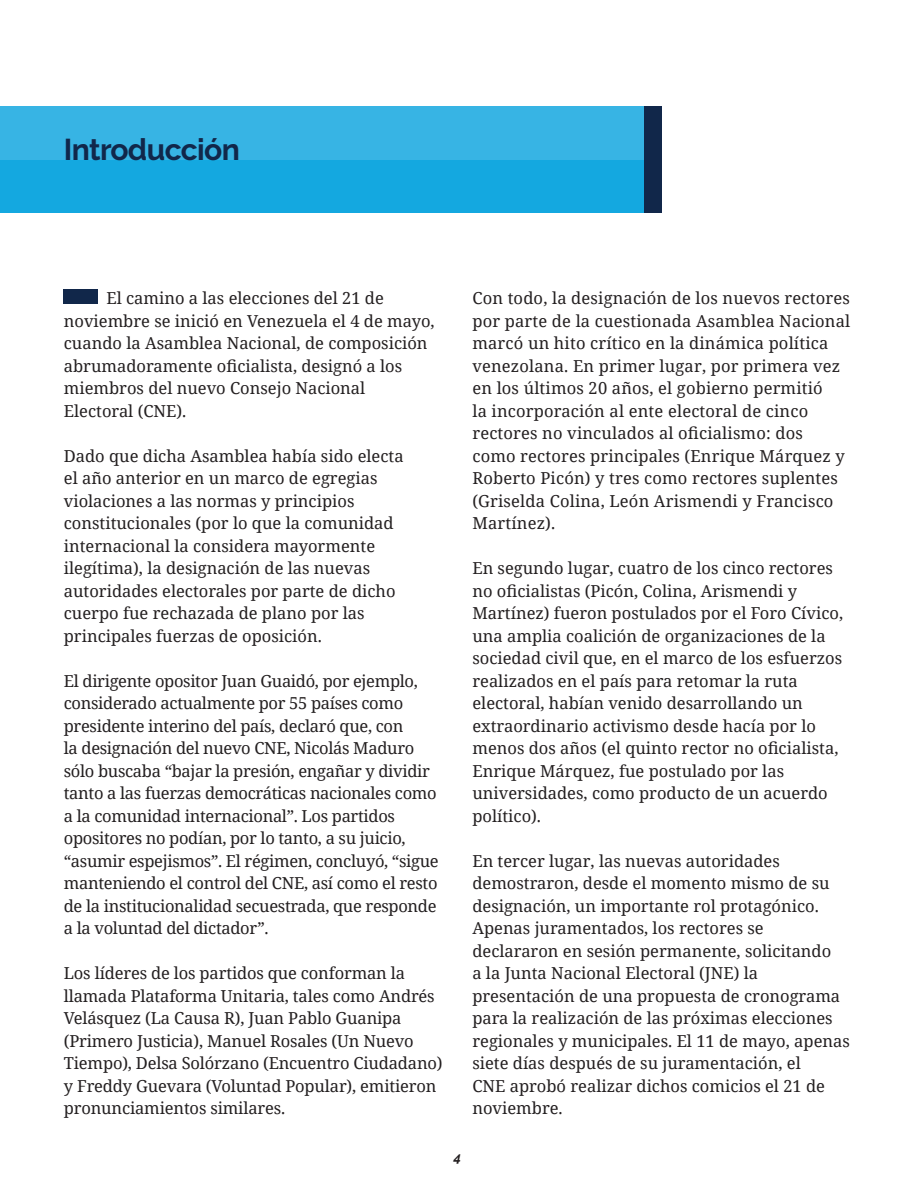
<style>
.page{position:relative;width:915px;height:1191px;background:#fff}
.page>*{position:absolute;margin:0;border:0;box-sizing:border-box;transform-origin:0 0}
.t1{font:700 30px "Raleway";letter-spacing:-.02em;color:#11274a}
.t2{font:16.5px/22.5px "Noto Serif";color:#231f20}
.t3{font:16.5px/22.5px "Noto Serif";letter-spacing:-.02em;color:#231f20}
.t4{font:italic 700 13.5px "Raleway";color:#231f20}
</style>
<div class="page">
<div style="left:64px;top:289px;width:34px;height:15px;background:#11274a"></div>
<div style="left:0;top:106px;width:644px;height:107px;background:#14a8e0"></div>
<div style="left:0;top:106px;width:644px;height:53px;background:#37b4e4"></div>
<div style="left:644px;top:106px;width:17px;height:107px;background:#11274a"></div>
<p class="t1" style="left:64px;top:132px;width:178px">Introducción</p>
<p class="t2" style="left:64px;top:286px;width:372px;text-indent:43px">El camino a las elecciones del 21 de noviembre se inició en Venezuela el 4 de mayo, cuando la Asamblea Nacional, de composición abrumadoramente oficialista, designó a los miembros del nuevo Consejo Nacional Electoral (CNE).</p>
<p class="t2" style="left:64px;top:444px;width:341px">Dado que dicha Asamblea había sido electa el año anterior en un marco de egregias violaciones a las normas y principios constitucionales (por lo que la comunidad internacional la considera mayormente ilegítima), la designación de las nuevas autoridades electorales por parte de dicho cuerpo fue rechazada de plano por las principales fuerzas de oposición.</p>
<p class="t3" style="left:64px;top:669px;width:376px">El dirigente opositor Juan Guaidó, por ejemplo, considerado actualmente por 55 países como presidente interino del país, declaró que, con<br>la designación del nuevo CNE, Nicolás Maduro sólo buscaba “bajar la presión, engañar y dividir tanto a las fuerzas democráticas nacionales como a la comunidad internacional”. Los partidos opositores no podían, por lo tanto, a su juicio, “asumir espejismos”. El régimen, concluyó, “sigue manteniendo el control del CNE, así como el resto de la institucionalidad secuestrada, que responde a la voluntad del dictador”.</p>
<p class="t2" style="left:64px;top:961px;width:380px">Los líderes de los partidos que conforman la llamada Plataforma Unitaria, tales como Andrés Velásquez (La Causa R), Juan Pablo Guanipa (Primero Justicia), Manuel Rosales (Un Nuevo Tiempo), Delsa Solórzano (Encuentro Ciudadano) y Freddy Guevara (Voluntad Popular), emitieron pronunciamientos similares.</p>
<p class="t2" style="left:472px;top:286px;width:379px">Con todo, la designación de los nuevos rectores por parte de la cuestionada Asamblea Nacional marcó un hito crítico en la dinámica política venezolana. En primer lugar, por primera vez en los últimos 20 años, el gobierno permitió<br>la incorporación al ente electoral de cinco rectores no vinculados al oficialismo: dos<br>como rectores principales (Enrique Márquez y Roberto Picón) y tres como rectores suplentes (Griselda Colina, León Arismendi y Francisco Martínez).</p>
<p class="t2" style="left:472px;top:556px;width:372px">En segundo lugar, cuatro de los cinco rectores no oficialistas (Picón, Colina, Arismendi y Martínez) fueron postulados por el Foro Cívico, una amplia coalición de organizaciones de la sociedad civil que, en el marco de los esfuerzos realizados en el país para retomar la ruta electoral, habían venido desarrollando un extraordinario activismo desde hacía por lo menos dos años (el quinto rector no oficialista, Enrique Márquez, fue postulado por las universidades, como producto de un acuerdo político).</p>
<p class="t2" style="left:472px;top:849px;width:379px">En tercer lugar, las nuevas autoridades demostraron, desde el momento mismo de su designación, un importante rol protagónico.<br>Apenas juramentados, los rectores se declararon en sesión permanente, solicitando<br>a la Junta Nacional Electoral (JNE) la presentación de una propuesta de cronograma para la realización de las próximas elecciones regionales y municipales. El 11 de mayo, apenas siete días después de su juramentación, el<br>CNE aprobó realizar dichos comicios el 21 de noviembre.</p>
<p class="t4" style="left:453px;top:1149px;width:9px">4</p>
</div>
